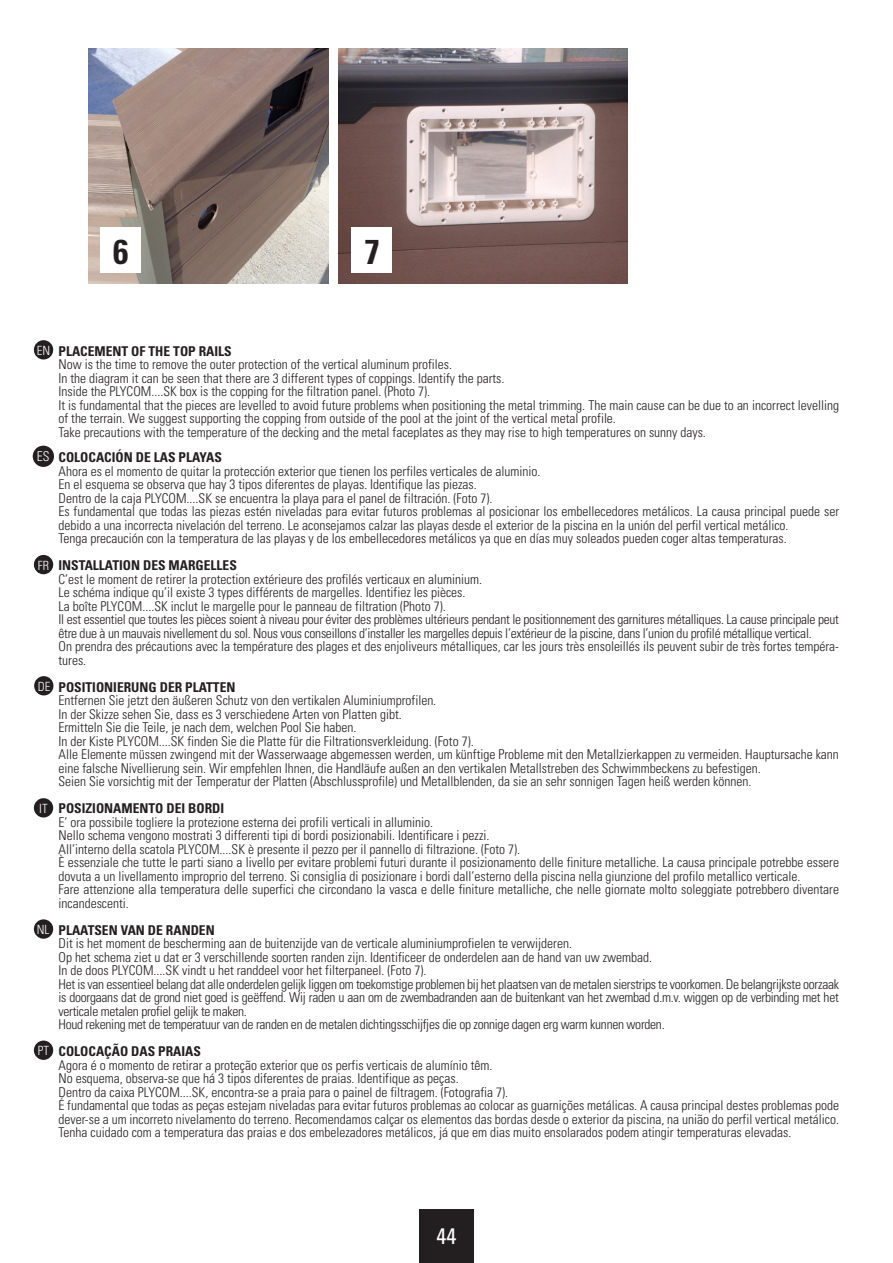
<style>
.page{position:relative;width:893px;height:1263px;background:#fff}
.page>*{position:absolute;margin:0;border:0;box-sizing:border-box;transform-origin:0 0}
.t1{font:700 condensed 34.5px "Univers";color:#231f20}
.t2{font:condensed 22.5px "Univers";color:#fff}
.t3{font:300 condensed 13.5px/13.5px "Univers";color:#231f20}
.t4{font:300 condensed 13.5px/13.5px "Univers";letter-spacing:-.02em;color:#231f20}
.t5{font:700 condensed 13.5px "Univers";color:#231f20}
.t6{font:300 condensed 13.5px "Univers";color:#fff}
.t7{font:300 condensed 12.75px "Univers";color:#fff}
</style>
<div class="page">
<div style="left:419px;top:1209px;width:54px;height:54px;background:#231f20"></div>
<div style="left:34px;top:340px;width:19px;height:19px;background:#231f20;border-radius:50%"></div>
<div style="left:34px;top:555px;width:19px;height:19px;background:#231f20;border-radius:50%"></div>
<div style="left:34px;top:676px;width:19px;height:19px;background:#231f20;border-radius:50%"></div>
<div style="left:34px;top:798px;width:19px;height:19px;background:#231f20;border-radius:50%"></div>
<div style="left:34px;top:919px;width:19px;height:20px;background:#231f20;border-radius:50%"></div>
<div style="left:34px;top:1040px;width:19px;height:20px;background:#231f20;border-radius:50%"></div>
<img style="left:88px;top:48px;width:240px;height:235px">
<img style="left:339px;top:48px;width:289px;height:235px">
<div style="left:100px;top:227px;width:41px;height:46px;background:#fff"></div>
<div style="left:351px;top:227px;width:41px;height:46px;background:#fff"></div>
<div style="left:33px;top:446px;width:21px;height:21px;background:#231f20;border-radius:50%"></div>
<h1 class="t1" style="left:113px;top:231px;width:17px">6</h1>
<h1 class="t1" style="left:364px;top:231px;width:17px">7</h1>
<p class="t7" style="left:37px;top:343px;width:15px">EN</p>
<p class="t6" style="left:37px;top:449px;width:14px">ES</p>
<p class="t7" style="left:38px;top:558px;width:13px">FR</p>
<p class="t7" style="left:38px;top:679px;width:14px">DE</p>
<p class="t7" style="left:39px;top:801px;width:10px">IT</p>
<p class="t7" style="left:37px;top:922px;width:14px">NL</p>
<p class="t7" style="left:38px;top:1043px;width:13px">PT</p>
<p class="t5" style="left:58px;top:343px;width:175px">PLACEMENT OF THE TOP RAILS</p>
<p class="t3" style="left:58px;top:357px;width:782px">Now is the time to remove the outer protection of the vertical aluminum profiles.<br>In the diagram it can be seen that there are 3 different types of coppings. Identify the parts.<br>Inside the PLYCOM....SK box is the copping for the filtration panel. (Photo 7).<br>It is fundamental that the pieces are levelled to avoid future problems when positioning the metal trimming. The main cause can be due to an incorrect levelling of the terrain. We suggest supporting the copping from outside of the pool at the joint of the vertical metal profile.<br>Take precautions with the temperature of the decking and the metal faceplates as they may rise to high temperatures on sunny days.</p>
<p class="t5" style="left:58px;top:449px;width:165px">COLOCACIÓN DE LAS PLAYAS</p>
<p class="t3" style="left:58px;top:464px;width:782px">Ahora es el momento de quitar la protección exterior que tienen los perfiles verticales de aluminio.<br>En el esquema se observa que hay 3 tipos diferentes de playas. Identifique las piezas.<br>Dentro de la caja PLYCOM....SK se encuentra la playa para el panel de filtración. (Foto 7).<br>Es fundamental que todas las piezas estén niveladas para evitar futuros problemas al posicionar los embellecedores metálicos. La causa principal puede ser debido a una incorrecta nivelación del terreno. Le aconsejamos calzar las playas desde el exterior de la piscina en la unión del perfil vertical metálico.<br>Tenga precaución con la temperatura de las playas y de los embellecedores metálicos ya que en días muy soleados pueden coger altas temperaturas.</p>
<p class="t5" style="left:58px;top:557px;width:180px">INSTALLATION DES MARGELLES</p>
<p class="t3" style="left:58px;top:572px;width:782px">C’est le moment de retirer la protection extérieure des profilés verticaux en aluminium.<br>Le schéma indique qu’il existe 3 types différents de margelles. Identifiez les pièces.<br>La boîte PLYCOM....SK inclut le margelle pour le panneau de filtration (Photo 7).<br>Il est essentiel que toutes les pièces soient à niveau pour éviter des problèmes ultérieurs pendant le positionnement des garnitures métalliques. La cause principale peut être due à un mauvais nivellement du sol. Nous vous conseillons d’installer les margelles depuis l’extérieur de la piscine, dans l’union du profilé métallique vertical.<br>On prendra des précautions avec la température des plages et des enjoliveurs métalliques, car les jours très ensoleillés ils peuvent subir de très fortes tempéra&shy;tures.</p>
<p class="t5" style="left:58px;top:679px;width:178px">POSITIONIERUNG DER PLATTEN</p>
<p class="t3" style="left:58px;top:693px;width:782px">Entfernen Sie jetzt den äußeren Schutz von den vertikalen Aluminiumprofilen.<br>In der Skizze sehen Sie, dass es 3 verschiedene Arten von Platten gibt.<br>Ermitteln Sie die Teile, je nach dem, welchen Pool Sie haben.<br>In der Kiste PLYCOM....SK finden Sie die Platte für die Filtrationsverkleidung. (Foto 7).<br>Alle Elemente müssen zwingend mit der Wasserwaage abgemessen werden, um künftige Probleme mit den Metallzierkappen zu vermeiden. Hauptursache kann eine falsche Nivellierung sein. Wir empfehlen Ihnen, die Handläufe außen an den vertikalen Metallstreben des Schwimmbeckens zu befestigen.<br>Seien Sie vorsichtig mit der Temperatur der Platten (Abschlussprofile) und Metallblenden, da sie an sehr sonnigen Tagen heiß werden können.</p>
<p class="t5" style="left:58px;top:800px;width:167px">POSIZIONAMENTO DEI BORDI</p>
<p class="t3" style="left:58px;top:815px;width:782px">E’ ora possibile togliere la protezione esterna dei profili verticali in alluminio.<br>Nello schema vengono mostrati 3 differenti tipi di bordi posizionabili. Identificare i pezzi.<br>All’interno della scatola PLYCOM....SK è presente il pezzo per il pannello di filtrazione. (Foto 7).<br>È essenziale che tutte le parti siano a livello per evitare problemi futuri durante il posizionamento delle finiture metalliche. La causa principale potrebbe essere dovuta a un livellamento improprio del terreno. Si consiglia di posizionare i bordi dall’esterno della piscina nella giunzione del profilo metallico verticale.<br>Fare attenzione alla temperatura delle superfici che circondano la vasca e delle finiture metalliche, che nelle giornate molto soleggiate potrebbero diventare incandescenti.</p>
<p class="t5" style="left:58px;top:922px;width:158px">PLAATSEN VAN DE RANDEN</p>
<p class="t4" style="left:58px;top:936px;width:782px">Dit is het moment de bescherming aan de buitenzijde van de verticale aluminiumprofielen te verwijderen.<br>Op het schema ziet u dat er 3 verschillende soorten randen zijn. Identificeer de onderdelen aan de hand van uw zwembad.<br>In de doos PLYCOM....SK vindt u het randdeel voor het filterpaneel. (Foto 7).<br>Het is van essentieel belang dat alle onderdelen gelijk liggen om toekomstige problemen bij het plaatsen van de metalen sierstrips te voorkomen. De belangrijkste oorzaak is doorgaans dat de grond niet goed is geëffend. Wij raden u aan om de zwembadranden aan de buitenkant van het zwembad d.m.v. wiggen op de verbinding met het verticale metalen profiel gelijk te maken.<br>Houd rekening met de temperatuur van de randen en de metalen dichtingsschijfjes die op zonnige dagen erg warm kunnen worden.</p>
<p class="t5" style="left:58px;top:1043px;width:144px">COLOCAÇÃO DAS PRAIAS</p>
<p class="t3" style="left:58px;top:1058px;width:782px">Agora é o momento de retirar a proteção exterior que os perfis verticais de alumínio têm.<br>No esquema, observa-se que há 3 tipos diferentes de praias. Identifique as peças.<br>Dentro da caixa PLYCOM....SK, encontra-se a praia para o painel de filtragem. (Fotografia 7).<br>É fundamental que todas as peças estejam niveladas para evitar futuros problemas ao colocar as guarnições metálicas. A causa principal destes problemas pode dever-se a um incorreto nivelamento do terreno. Recomendamos calçar os elementos das bordas desde o exterior da piscina, na união do perfil vertical metálico.<br>Tenha cuidado com a temperatura das praias e dos embelezadores metálicos, já que em dias muito ensolarados podem atingir temperaturas elevadas.</p>
<h2 class="t2" style="left:436px;top:1221px;width:21px">44</h2>
</div>
